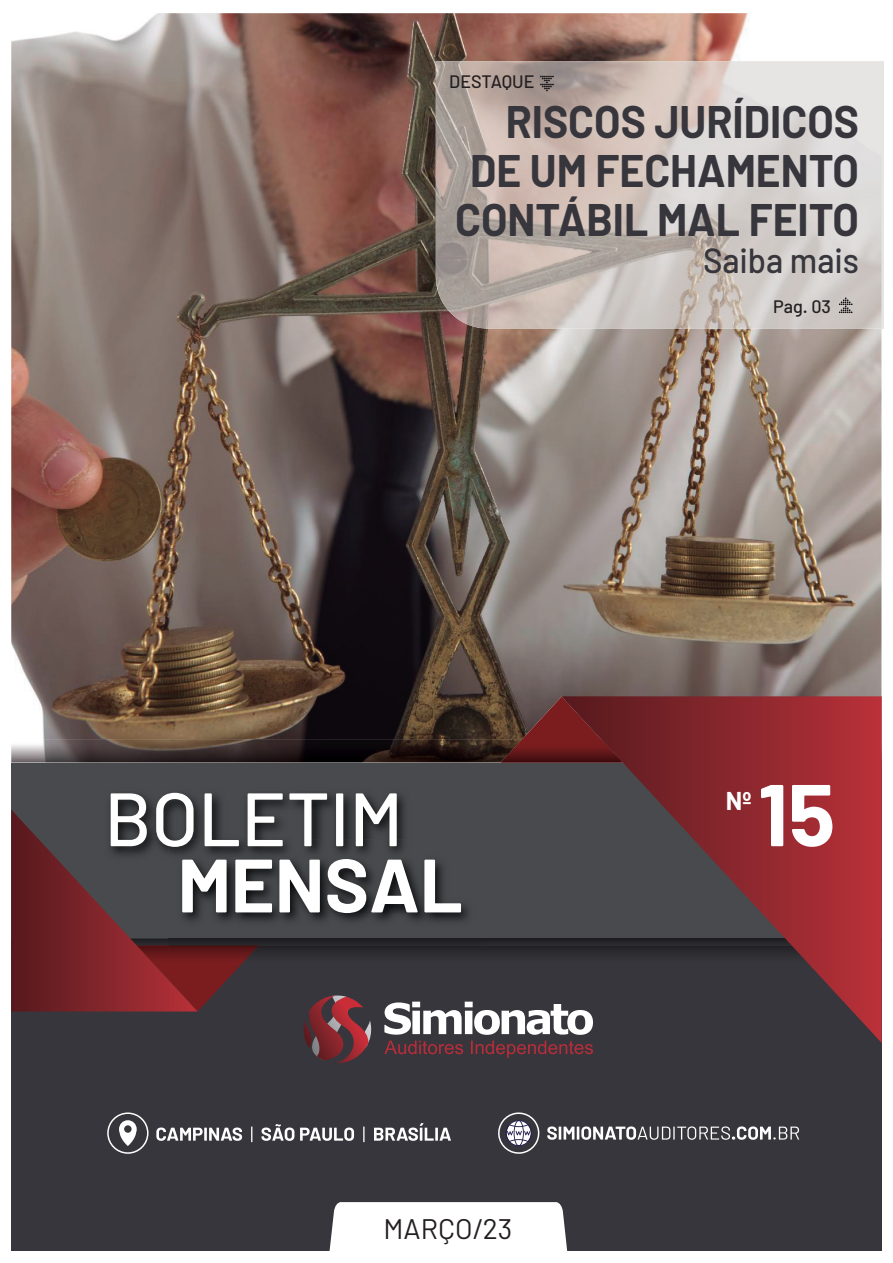
<style>
.page{position:relative;width:893px;height:1263px;background:#fff}
.page>*{position:absolute;margin:0;border:0;box-sizing:border-box;transform-origin:0 0}
.t1{font:700 87.45px "Barlow";color:#fff}
.t2{font:500 75.45px "Barlow";color:#fff}
.t3{font:700 75.45px "Barlow";color:#fff}
.t4{font:700 44.55px/49.1px "Barlow";color:#37363c;text-align:right;scale:.96 1}
.t5{font:500 34.65px "Barlow";color:#37363c;scale:.96 1}
.t6{font:28.2px "Barlow";color:#231f20}
.t7{font:700 25.2px "Barlow";color:#fff}
.t8{font:500 18px "Barlow";color:#231f20}
</style>
<div class="page">
<img style="left:11px;top:13px;width:870px;height:726px">
<div style="left:11px;top:931px;width:871px;height:319px;background:#37363c"></div>
<div style="left:11px;top:762px;width:870px;height:183px;background:#494a4d"></div>
<img style="left:11px;top:739px;width:490px;height:23px">
<svg style="left:501px;top:696px;width:61px;height:66px;background:#602e2b"></svg>
<svg style="left:562px;top:696px;width:320px;height:113px;background:#842a30"></svg>
<hr style="left:881px;top:61px;width:2px;height:267px;background:#e6e5e4">
<img style="left:436px;top:61px;width:445px;height:267px">
<div style="left:328px;top:1202px;width:240px;height:49px;background:#fff"></div>
<svg style="left:540px;top:76px;width:14px;height:15px"></svg>
<svg style="left:839px;top:297px;width:13px;height:16px"></svg>
<div style="left:107px;top:1112px;width:42px;height:42px;border:2px solid #fff;border-radius:50%"></div>
<svg style="left:119px;top:1120px;width:18px;height:26px"></svg>
<svg style="left:498px;top:1112px;width:42px;height:42px"></svg>
<svg style="left:156px;top:1127px;width:86px;height:14px"></svg>
<svg style="left:251px;top:1126px;width:1px;height:16px"></svg>
<svg style="left:261px;top:1124px;width:33px;height:17px"></svg>
<svg style="left:300px;top:1127px;width:54px;height:14px"></svg>
<svg style="left:363px;top:1126px;width:2px;height:16px"></svg>
<svg style="left:547px;top:1126px;width:252px;height:14px"></svg>
<svg style="left:374px;top:1123px;width:77px;height:18px"></svg>
<svg style="left:11px;top:809px;width:871px;height:254px"></svg>
<p class="t8" style="left:449px;top:70px;width:87px">DESTAQUE</p>
<p class="t4" style="left:455px;top:97px;width:422px">RISCOS JURÍDICOS<br>DE UM FECHAMENTO<br>CONTÁBIL MAL FEITO</p>
<p class="t5" style="left:703px;top:239px;width:164px">Saiba mais</p>
<h2 class="t2" style="left:104px;top:772px;width:300px">BOLETIM</h2>
<h2 class="t3" style="left:178px;top:838px;width:287px">MENSAL</h2>
<p class="t6" style="left:384px;top:1211px;width:130px">MARÇO/23</p>
<p class="t8" style="left:773px;top:295px;width:59px">Pag. 03</p>
<p class="t7" style="left:726px;top:785px;width:27px">Nº</p>
<h1 class="t1" style="left:758px;top:760px;width:78px">15</h1>
</div>
